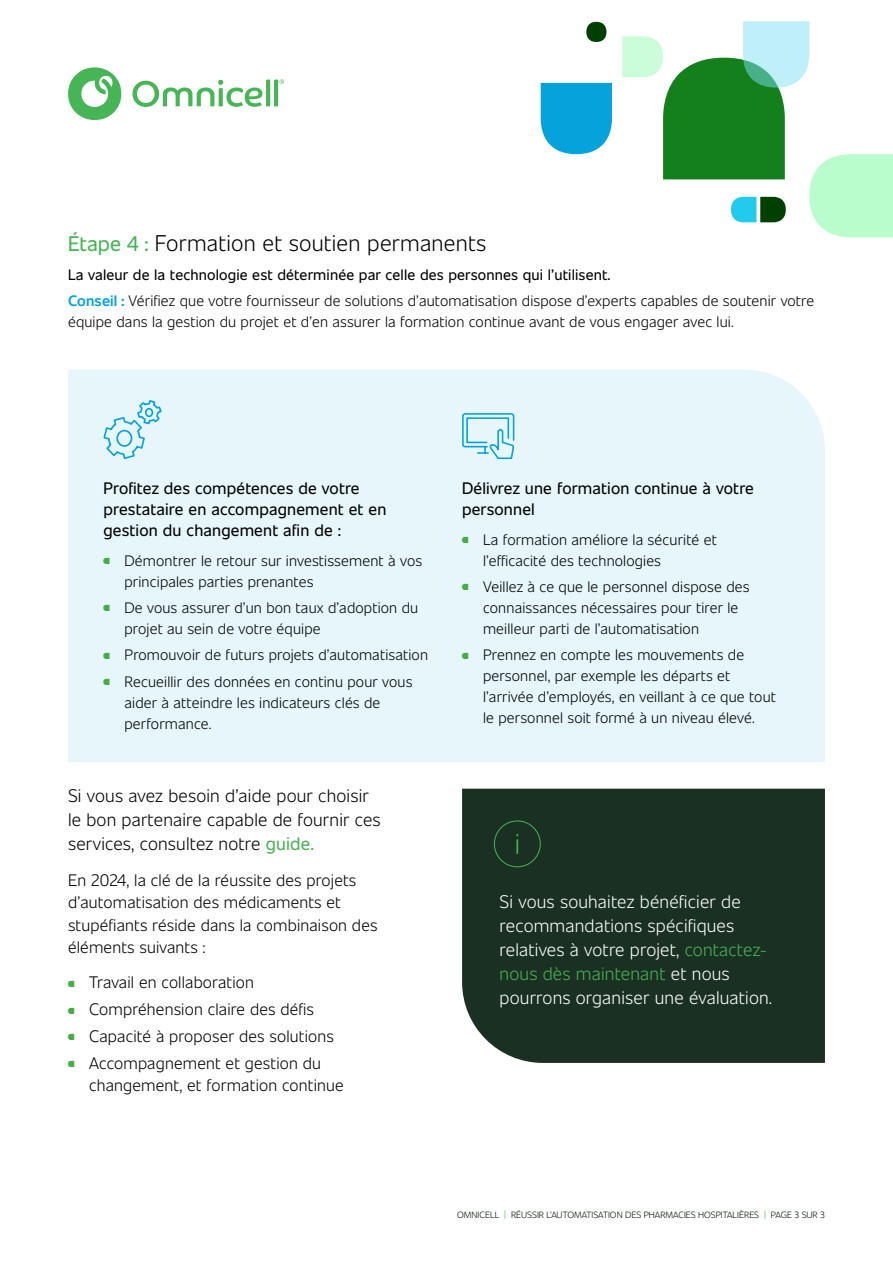
<style>
.page{position:relative;width:893px;height:1263px;background:#fff}
.page>*{position:absolute;margin:0;border:0;box-sizing:border-box;transform-origin:0 0}
.t1{font:300 22.5px "Unitext";letter-spacing:.01em;color:#000}
.t2{font:300 18px/24px "Unitext";letter-spacing:.01em;color:#fff}
.t3{font:300 18px/24px "Unitext";letter-spacing:.01em;color:#000}
.t4{font:300 16.5px/22.5px "Unitext";letter-spacing:.01em;color:#000}
.t5{font:16.5px/21px "Unitext";letter-spacing:.01em;color:#000}
.t6{font:300 15px/21px "Unitext";letter-spacing:.01em;color:#000}
.t7{font:300 9px "Unitext";color:#001000}
.s1{font-weight:400;font-size:21px;color:#46b555}
.s2{font-weight:400}
.s3{font-weight:600;color:#05a2dc}
.s4{font-family:"Superellipse";font-weight:400;font-size:12px;color:#46ac44}
.s5{font-weight:400;color:#4cb056}
.s6{color:#4cb056}
</style>
<div class="page">
<svg style="left:68px;top:67px;width:54px;height:53px"></svg>
<svg style="left:132px;top:79px;width:152px;height:28px"></svg>
<svg style="left:541px;top:83px;width:71px;height:71px;background:#1baadf"></svg>
<svg style="left:586px;top:22px;width:20px;height:20px"></svg>
<svg style="left:622px;top:21px;width:271px;height:216px"></svg>
<div style="left:68px;top:370px;width:757px;height:392px;background:#e6f6fb"></div>
<svg style="left:102px;top:399px;width:61px;height:61px;background:#c7eaf6"></svg>
<svg style="left:461px;top:412px;width:54px;height:48px;background:#b5e3f4"></svg>
<div style="left:462px;top:789px;width:363px;height:274px;background:#193022"></div>
<div style="left:494px;top:820px;width:47px;height:47px;border:1px solid #46b555;border-radius:50%"></div>
<svg style="left:516px;top:834px;width:2px;height:20px"></svg>
<h1 class="t1" style="left:68px;top:227px;width:420px"><span class="s1">Étape 4 :</span> Formation et soutien permanents</h1>
<p class="t6" style="left:68px;top:262px;width:748px;line-height:25.2px"><span class="s2">La valeur de la technologie est déterminée par celle des personnes qui l’utilisent.<br></span><span class="s3">Conseil :</span> Vérifiez que votre fournisseur de solutions d’automatisation dispose d’experts capables de soutenir votre</p>
<p class="t6" style="left:68px;top:310px;width:667px">équipe dans la gestion du projet et d’en assurer la formation continue avant de vous engager avec lui.</p>
<p class="t5" style="left:103px;top:477px;width:284px">Profitez des compétences de votre prestataire en accompagnement et en gestion du changement afin de :</p>
<p class="t6" style="left:124px;top:549px;width:299px;text-indent:-21px"><span class="s4">A</span> Démontrer le retour sur investissement à vos principales parties prenantes</p>
<p class="t6" style="left:124px;top:596px;width:295px;text-indent:-21px"><span class="s4">A</span> De vous assurer d’un bon taux d’adoption du projet au sein de votre équipe</p>
<p class="t6" style="left:103px;top:641px;width:326px;line-height:26.2px"><span class="s4">A</span> Promouvoir de futurs projets d’automatisation<br><span class="s4">A</span> Recueillir des données en continu pour vous</p>
<p class="t6" style="left:124px;top:691px;width:257px">aider à atteindre les indicateurs clés de performance.</p>
<p class="t3" style="left:68px;top:783px;width:314px">Si vous avez besoin d’aide pour choisir le bon partenaire capable de fournir ces services, consultez notre <span class="s5">guide.</span></p>
<p class="t4" style="left:68px;top:867px;width:311px">En 2024, la clé de la réussite des projets d’automatisation des médicaments et stupéfiants réside dans la combinaison des éléments suivants :</p>
<p class="t4" style="left:68px;top:968px;width:267px;line-height:26.7px"><span class="s4">A</span> Travail en collaboration<br><span class="s4">A</span> Compréhension claire des défis<br><span class="s4">A</span> Capacité à proposer des solutions<br><span class="s4">A</span> Accompagnement et gestion du</p>
<p class="t4" style="left:89px;top:1073px;width:256px">changement, et formation continue</p>
<p class="t5" style="left:462px;top:477px;width:293px">Délivrez une formation continue à votre personnel</p>
<p class="t6" style="left:483px;top:528px;width:235px;text-indent:-21px"><span class="s4">A</span> La formation améliore la sécurité et l’efficacité des technologies</p>
<p class="t6" style="left:483px;top:575px;width:268px;text-indent:-21px"><span class="s4">A</span> Veillez à ce que le personnel dispose des connaissances nécessaires pour tirer le meilleur parti de l’automatisation</p>
<p class="t6" style="left:483px;top:643px;width:294px;text-indent:-21px"><span class="s4">A</span> Prennez en compte les mouvements de personnel, par exemple les départs et l’arrivée d’employés, en veillant à ce que tout le personnel soit formé à un niveau élevé.</p>
<p class="t2" style="left:500px;top:888px;width:274px">Si vous souhaitez bénéficier de recommandations spécifiques relatives à votre projet, <span class="s6">contactez&shy;nous dès maintenant</span> et nous pourrons organiser une évaluation.</p>
<p class="t7" style="left:457px;top:1208px;width:369px">OMNICELL <sup>|</sup> RÉUSSIR L’AUTOMATISATION DES PHARMACIES HOSPITALIÈRES <sup>|</sup> PAGE 3 SUR 3</p>
</div>
